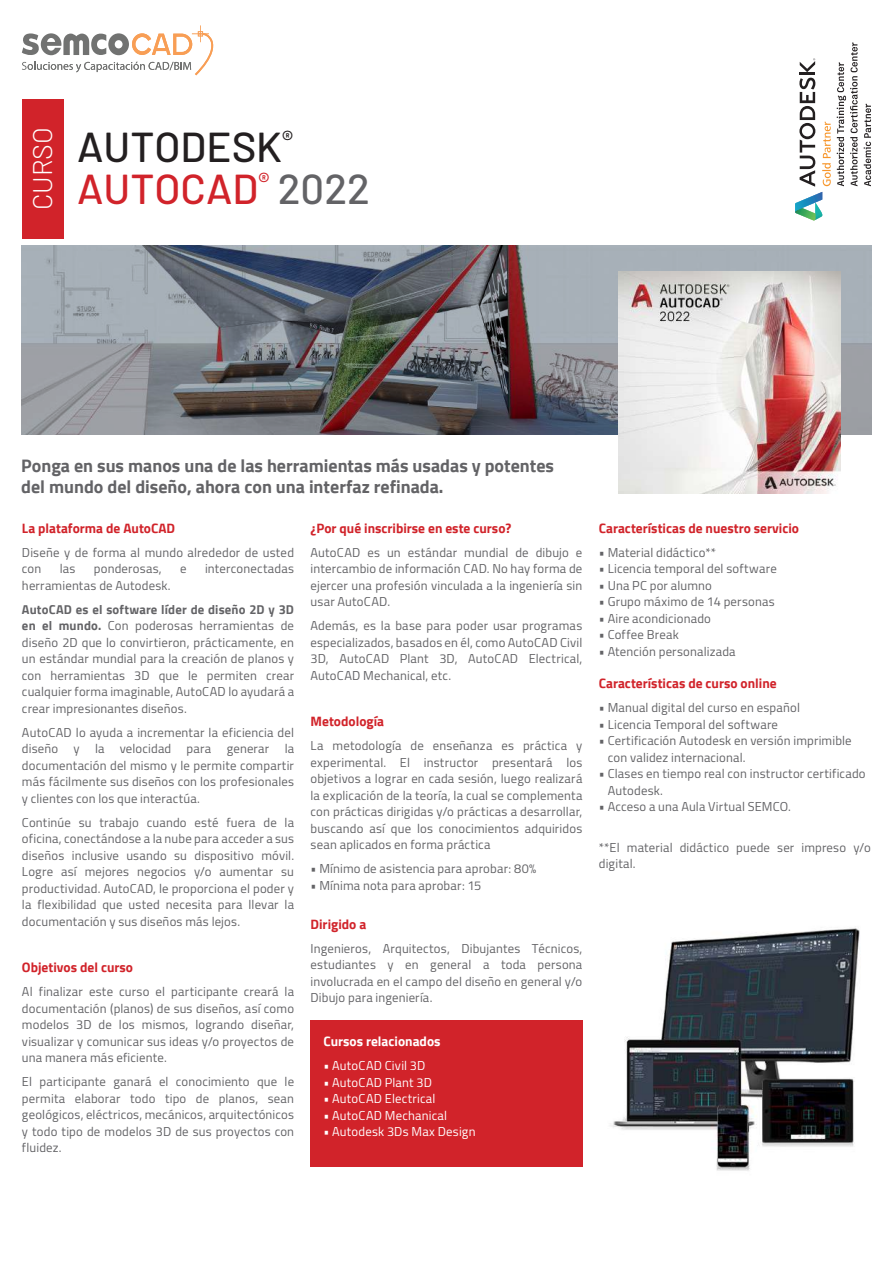
<style>
.page{position:relative;width:893px;height:1263px;background:#fff}
.page>*{position:absolute;margin:0;border:0;box-sizing:border-box;transform-origin:0 0}
.t1{font:500 42px/41.4px "Barlow";color:#231f20}
.t2{font:300 27px "Barlow";color:#fff}
.t3{font:700 18px/21px "Cairo";color:#636366}
.t4{font:700 13.5px "Cairo";color:#d1232a}
.t5{font:700 13.5px "Cairo";color:#fff}
.t6{font:12.75px/16.5px "Cairo";letter-spacing:.015em;color:#636366;text-align:justify}
.t7{font:12.75px "Cairo";letter-spacing:.02em;color:#fff}
.s1{color:#d1232a}
.s2{color:#636366}
.s3{font-weight:700}
</style>
<div class="page">
<div style="left:22px;top:99px;width:41px;height:139px;background:#d1232a"></div>
<img style="left:22px;top:246px;width:849px;height:189px">
<img style="left:618px;top:271px;width:222px;height:222px">
<svg style="left:22px;top:26px;width:191px;height:49px"></svg>
<hr style="left:800px;top:72px;width:15px;height:3px;background:#231f20">
<svg style="left:795px;top:78px;width:36px;height:143px"></svg>
<svg style="left:800px;top:58px;width:15px;height:14px"></svg>
<svg style="left:837px;top:43px;width:34px;height:143px"></svg>
<div style="left:310px;top:1020px;width:273px;height:147px;background:#d1232a"></div>
<img style="left:610px;top:928px;width:250px;height:243px">
<h2 class="t2" style="left:26px;top:210px;width:85px;rotate:-90deg">CURSO</h2>
<h1 class="t1" style="left:77px;top:126px;width:294px">AUTODESK<sup>®<br></sup><span class="s1">AUTOCAD</span><sup>®</sup> <span class="s2">2022</span></h1>
<h3 class="t3" style="left:21px;top:455px;width:534px">Ponga en sus manos una de las herramientas más usadas y potentes del mundo del diseño, ahora con una interfaz refinada.</h3>
<p class="t4" style="left:22px;top:520px;width:155px">La plataforma de AutoCAD</p>
<p class="t6" style="left:22px;top:544px;width:274px">Diseñe y de forma al mundo alrededor de usted con</p>
<p class="t4" style="left:311px;top:520px;width:202px">¿Por qué inscribirse en este curso?</p>
<p class="t6" style="left:311px;top:544px;width:273px">AutoCAD es un estándar mundial de dibujo e intercambio de información CAD. No hay forma de ejercer una profesión vinculada a la ingeniería sin usar AutoCAD.</p>
<p class="t6" style="left:311px;top:617px;width:273px">Además, es la base para poder usar programas especializados, basados en él, como AutoCAD Civil 3D, AutoCAD Plant 3D, AutoCAD Electrical, AutoCAD Mechanical, etc.</p>
<p class="t4" style="left:311px;top:714px;width:75px">Metodología</p>
<p class="t6" style="left:311px;top:737px;width:273px">La metodología de enseñanza es práctica y experimental. El instructor presentará los objetivos a lograr en cada sesión, luego realizará la explicación de la teoría, la cual se complementa con prácticas dirigidas y/o prácticas a desarrollar, buscando así que los conocimientos adquiridos sean aplicados en forma práctica</p>
<p class="t6" style="left:311px;top:860px;width:227px">• Mínimo de asistencia para aprobar: 80%</p>
<p class="t6" style="left:311px;top:877px;width:172px">• Mínima nota para aprobar: 15</p>
<p class="t4" style="left:311px;top:916px;width:57px">Dirigido a</p>
<p class="t6" style="left:311px;top:940px;width:273px">Ingenieros, Arquitectos, Dibujantes Técnicos, estudiantes y en general a toda persona involucrada en el campo del diseño en general y/o Dibujo para ingeniería.</p>
<p class="t5" style="left:323px;top:1034px;width:119px">Cursos relacionados</p>
<p class="t7" style="left:323px;top:1055px;width:104px">• AutoCAD Civil 3D</p>
<p class="t7" style="left:323px;top:1072px;width:110px">• AutoCAD Plant 3D</p>
<p class="t7" style="left:323px;top:1088px;width:114px">• AutoCAD Electrical</p>
<p class="t7" style="left:323px;top:1105px;width:125px">• AutoCAD Mechanical</p>
<p class="t7" style="left:323px;top:1121px;width:154px">• Autodesk 3Ds Max Design</p>
<p class="t6" style="left:60px;top:560px;width:17px">las</p>
<p class="t6" style="left:94px;top:560px;width:69px">ponderosas,</p>
<p class="t6" style="left:180px;top:560px;width:8px">e</p>
<p class="t6" style="left:205px;top:560px;width:91px">interconectadas</p>
<p class="t6" style="left:22px;top:577px;width:150px">herramientas de Autodesk.</p>
<p class="t6" style="left:22px;top:601px;width:274px"><span class="s3">AutoCAD es el software líder de diseño 2D y 3D en el mundo.</span> Con poderosas herramientas de diseño 2D que lo convirtieron, prácticamente, en un estándar mundial para la creación de planos y con herramientas 3D que le permiten crear cualquier forma imaginable, AutoCAD lo ayudará a crear impresionantes diseños.</p>
<p class="t6" style="left:22px;top:724px;width:274px">AutoCAD lo ayuda a incrementar la eficiencia del diseño y la velocidad para generar la documentación del mismo y le permite compartir más fácilmente sus diseños con los profesionales y clientes con los que interactúa.</p>
<p class="t6" style="left:22px;top:814px;width:274px">Continúe su trabajo cuando esté fuera de la oficina, conectándose a la nube para acceder a sus diseños inclusive usando su dispositivo móvil.<br>Logre así mejores negocios y/o aumentar su productividad. AutoCAD, le proporciona el poder y la flexibilidad que usted necesita para llevar la documentación y sus diseños más lejos.</p>
<p class="t4" style="left:22px;top:960px;width:113px">Objetivos del curso</p>
<p class="t6" style="left:22px;top:983px;width:274px">Al finalizar este curso el participante creará la documentación (planos) de sus diseños, así como modelos 3D de los mismos, logrando diseñar, visualizar y comunicar sus ideas y/o proyectos de una manera más eficiente.</p>
<p class="t6" style="left:22px;top:1073px;width:274px">El participante ganará el conocimiento que le permita elaborar todo tipo de planos, sean geológicos, eléctricos, mecánicos, arquitectónicos y todo tipo de modelos 3D de sus proyectos con fluidez.</p>
<p class="t4" style="left:599px;top:520px;width:202px">Características de nuestro servicio</p>
<p class="t6" style="left:599px;top:544px;width:119px">• Material didáctico**</p>
<p class="t6" style="left:599px;top:560px;width:179px">• Licencia temporal del software</p>
<p class="t6" style="left:599px;top:577px;width:115px">• Una PC por alumno</p>
<p class="t6" style="left:599px;top:593px;width:177px">• Grupo máximo de 14 personas</p>
<p class="t6" style="left:599px;top:610px;width:114px">• Aire acondicionado</p>
<p class="t6" style="left:599px;top:626px;width:81px">• Coffee Break</p>
<p class="t6" style="left:599px;top:643px;width:138px">• Atención personalizada</p>
<p class="t4" style="left:599px;top:676px;width:179px">Características de curso online</p>
<p class="t6" style="left:599px;top:699px;width:203px">• Manual digital del curso en español</p>
<p class="t6" style="left:599px;top:716px;width:181px">• Licencia Temporal del software</p>
<p class="t6" style="left:608px;top:732px;width:245px;text-indent:-9px">• Certificación Autodesk en versión imprimible con validez internacional.</p>
<p class="t6" style="left:608px;top:765px;width:259px;text-indent:-9px">• Clases en tiempo real con instructor certificado<br>Autodesk.</p>
<p class="t6" style="left:599px;top:798px;width:194px">• Acceso a una Aula Virtual SEMCO.</p>
<p class="t6" style="left:599px;top:839px;width:273px">**El material didáctico puede ser impreso y/o digital.</p>
</div>
